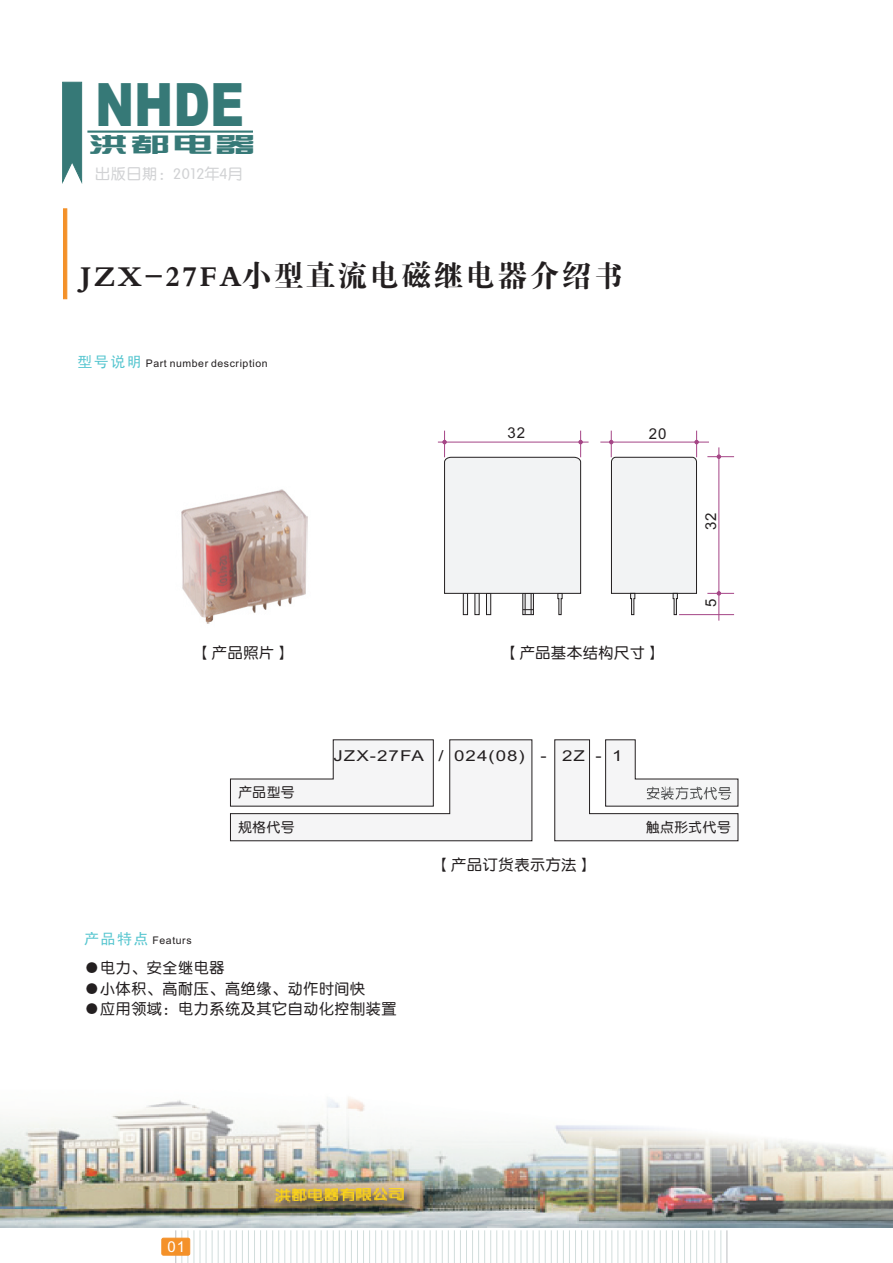
<style>
.page{position:relative;width:893px;height:1263px;background:#fff}
.page>*{position:absolute;margin:0;border:0;box-sizing:border-box;transform-origin:0 0}
.t1{font:900 59.85px "Arial";color:#367977;scale:.79 1}
.t2{font:30px "FZDBSJW GB1 0";letter-spacing:.065em;color:#231f20}
.t3{font:21.3px "FZZYJW GB1 0";color:#367977;scale:1.89 1}
.t4{font:15px "FZY3 JW GB1 0";letter-spacing:.05em;color:#231f20}
.t5{font:15px "Arial";letter-spacing:.055em;color:#231f20;scale:1.25 1}
.t6{font:15px "FZY3 JW GB1 0";letter-spacing:.05em;color:#d1d2d4}
.t7{font:15px "Arial";letter-spacing:.055em;color:#231f20}
.t8{font:15px "Arial";color:#fff}
.t9{font:13.5px "FZY3 JW GB1 0";letter-spacing:.05em;color:#231f20}
.t10{font:10.5px "Arial";letter-spacing:.055em;color:#231f20}
.s1{font-family:"Sim Hei";font-size:15px;color:#54c5cf}
</style>
<div class="page">
<svg style="left:62px;top:82px;width:20px;height:101px;background:#4a8684"></svg>
<hr style="left:87px;top:131px;width:166px;height:2px;background:#367977">
<svg style="left:63px;top:208px;width:4px;height:91px"></svg>
<hr style="left:176px;top:1230px;width:1px;height:33px;background:#bcbdc0">
<svg style="left:182px;top:1230px;width:103px;height:33px"></svg>
<svg style="left:291px;top:1230px;width:103px;height:33px"></svg>
<svg style="left:400px;top:1230px;width:103px;height:33px"></svg>
<svg style="left:509px;top:1230px;width:103px;height:33px"></svg>
<svg style="left:618px;top:1230px;width:103px;height:33px"></svg>
<hr style="left:727px;top:1230px;width:1px;height:33px;background:#bcbdc0">
<div style="left:162px;top:1238px;width:28px;height:17px;background:#f49129;border:1px solid #f49129;border-radius:2px"></div>
<img style="left:0;top:1097px;width:893px;height:131px">
<img style="left:181px;top:489px;width:127px;height:135px">
<hr style="left:438px;top:442px;width:151px;height:1px;background:#a54586">
<svg style="left:443px;top:431px;width:139px;height:184px"></svg>
<hr style="left:600px;top:442px;width:109px;height:1px;background:#a54586">
<svg style="left:609px;top:431px;width:89px;height:184px"></svg>
<hr style="left:719px;top:447px;width:1px;height:174px;background:#a54586">
<svg style="left:707px;top:591px;width:27px;height:4px"></svg>
<svg style="left:707px;top:455px;width:27px;height:4px"></svg>
<hr style="left:679px;top:614px;width:55px;height:1px;background:#a54586">
<svg style="left:230px;top:739px;width:302px;height:102px"></svg>
<svg style="left:554px;top:739px;width:184px;height:102px"></svg>
<h1 class="t1" style="left:95px;top:83px;width:190px">NHDE</h1>
<h3 class="t3" style="left:87px;top:134px;width:90px">洪都电器</h3>
<p class="t6" style="left:95px;top:166px;width:149px">出版日期：2012年4月</p>
<h2 class="t2" style="left:81px;top:261px;width:544px">JZX-27FA小型直流电磁继电器介绍书</h2>
<p class="t10" style="left:77px;top:359px;width:192px"><span class="s1">型号说明</span> Part number description</p>
<p class="t4" style="left:196px;top:645px;width:95px">【产品照片】</p>
<p class="t9" style="left:238px;top:786px;width:58px">产品型号</p>
<p class="t7" style="left:508px;top:427px;width:19px">32</p>
<p class="t7" style="left:649px;top:428px;width:19px">20</p>
<p class="t4" style="left:504px;top:645px;width:158px">【产品基本结构尺寸】</p>
<p class="t5" style="left:334px;top:750px;width:233px">JZX-27FA / 024(08) - 2Z - 1</p>
<p class="t7" style="left:705px;top:530px;width:19px;rotate:-90deg">32</p>
<p class="t7" style="left:705px;top:607px;width:10px;rotate:-90deg">5</p>
<p class="t9" style="left:238px;top:820px;width:58px">规格代号</p>
<p class="t9" style="left:646px;top:820px;width:86px">触点形式代号</p>
<p class="t10" style="left:84px;top:936px;width:109px"><span class="s1">产品特点</span> Featurs</p>
<p class="t4" style="left:84px;top:960px;width:141px">●电力、安全继电器</p>
<p class="t4" style="left:84px;top:981px;width:282px">●小体积、高耐压、高绝缘、动作时间快</p>
<p class="t4" style="left:84px;top:1001px;width:314px">●应用领域：电力系统及其它自动化控制装置</p>
<p class="t4" style="left:436px;top:857px;width:158px">【产品订货表示方法】</p>
<p class="t8" style="left:168px;top:1241px;width:19px">01</p>
</div>
